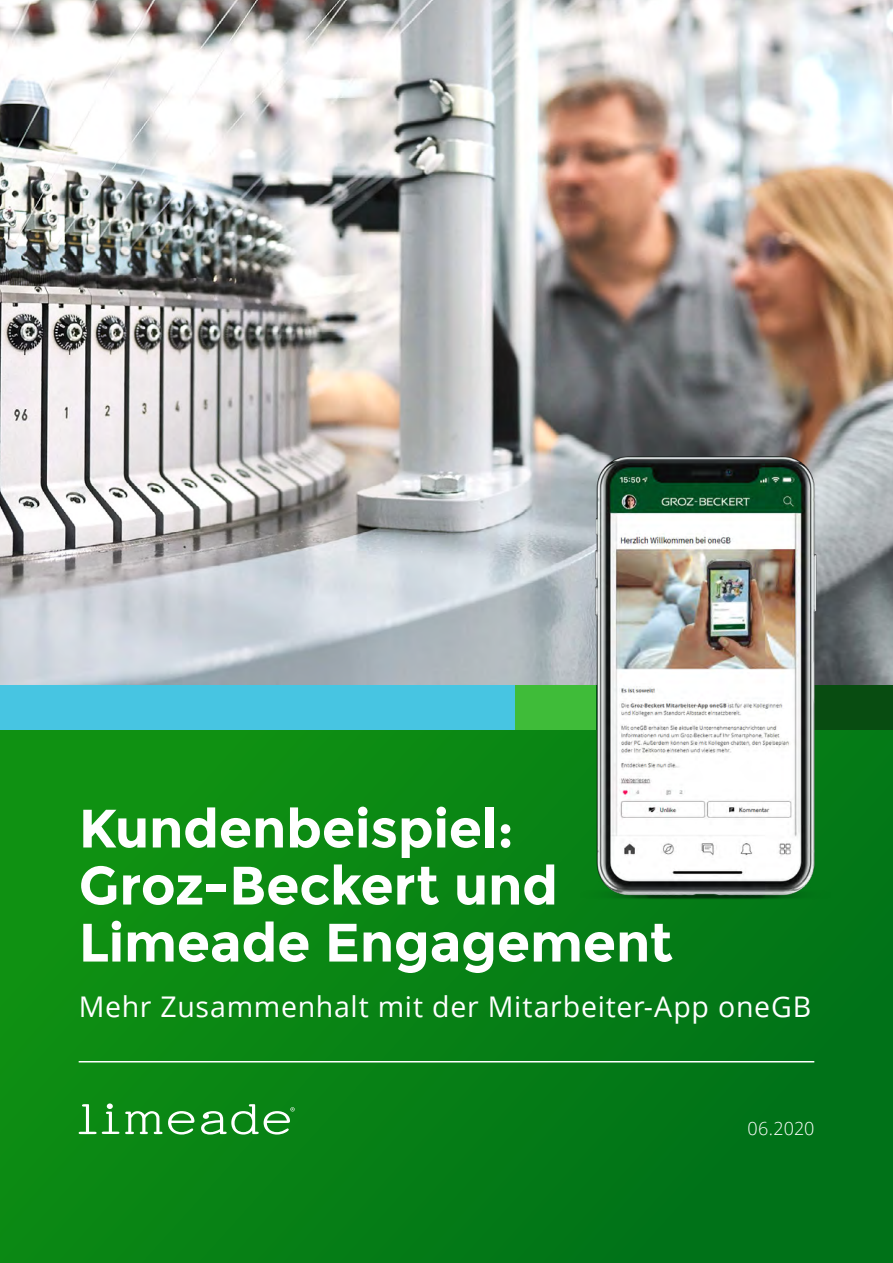
<style>
.page{position:relative;width:893px;height:1263px;background:#fff}
.page>*{position:absolute;margin:0;border:0;box-sizing:border-box;transform-origin:0 0}
.t1{font:700 54px/57px "Montserrat";letter-spacing:-.005em;color:#fff}
.t2{font:28.5px "Open Sans";letter-spacing:.025em;color:#fff}
.t3{font:300 18px "Open Sans";color:#fff}
</style>
<div class="page">
<img style="left:0;top:0;width:893px;height:685px">
<div style="left:0;top:719px;width:893px;height:544px;background:linear-gradient(to right,#0f9113,#007118)"></div>
<svg style="left:168px;top:1111px;width:26px;height:23px"></svg>
<svg style="left:125px;top:1111px;width:37px;height:23px"></svg>
<svg style="left:79px;top:1103px;width:40px;height:31px"></svg>
<svg style="left:201px;top:1104px;width:94px;height:30px"></svg>
<hr style="left:79px;top:1061px;width:735px;height:1px;background:#fff">
<div style="left:0;top:685px;width:515px;height:44px;background:#47c5e2"></div>
<div style="left:515px;top:685px;width:81px;height:44px;background:#3fbc39"></div>
<div style="left:677px;top:685px;width:216px;height:44px;background:#084c11"></div>
<img style="left:581px;top:456px;width:250px;height:443px">
<p class="t1" style="left:79px;top:800px;width:596px">Kundenbeispiel:<br>Groz-Beckert und<br>Limeade Engagement</p>
<p class="t2" style="left:79px;top:987px;width:734px">Mehr Zusammenhalt mit der Mitarbeiter-App oneGB</p>
<p class="t3" style="left:747px;top:1116px;width:69px">06.2020</p>
</div>
